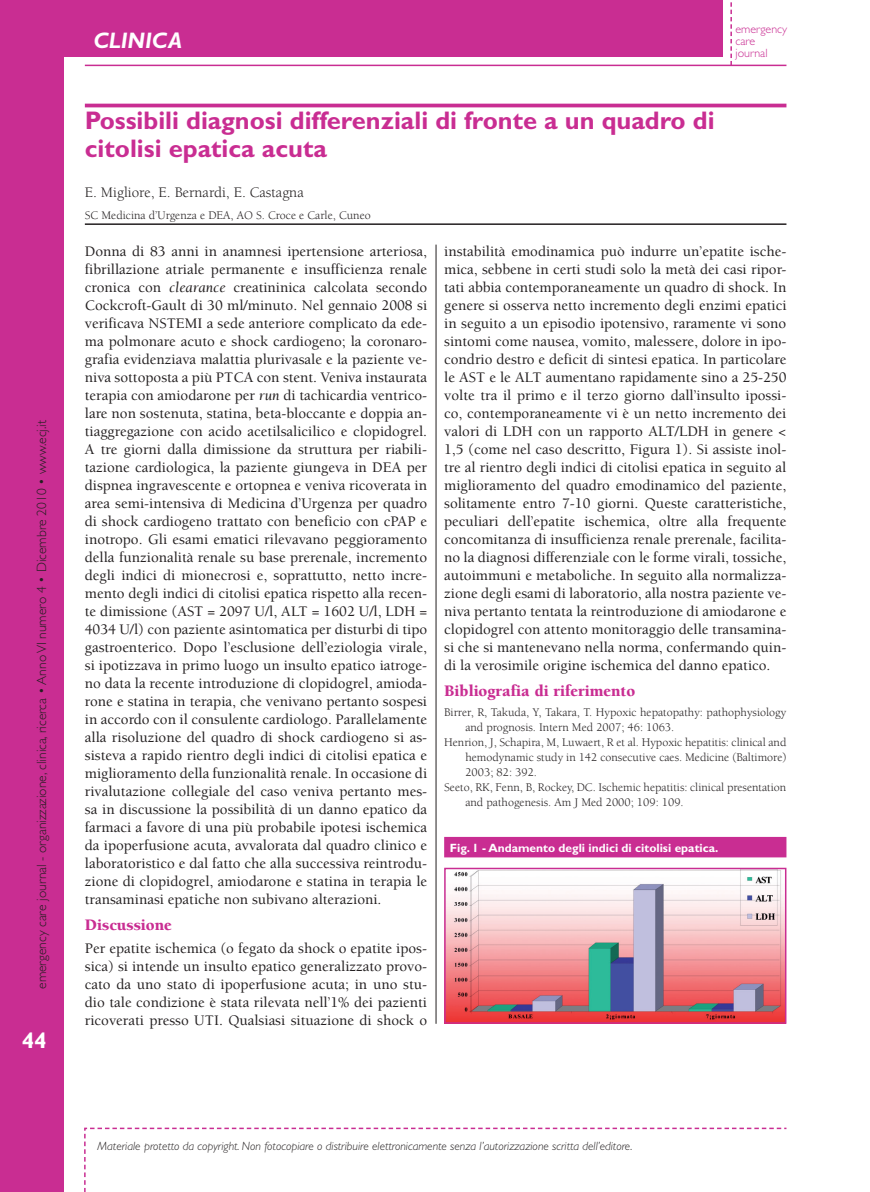
<style>
.page{position:relative;width:870px;height:1192px;background:#fff}
.page>*{position:absolute;margin:0;border:0;box-sizing:border-box;transform-origin:0 0}
.t1{font:700 25.5px/28.5px "Gill Sans";color:#c92d92}
.t2{font:italic 700 22.5px "Gill Sans";color:#fff}
.t3{font:700 22.5px "Gill Sans";color:#fff}
.t4{font:900 16.5px "Berkeley";color:#c92d92}
.t5{font:500 15px/18px "Berkeley";color:#231f20;text-align:justify}
.t6{font:15px "Berkeley";color:#231f20}
.t7{font:300 13.5px "Gill Sans";color:#231f20}
.t8{font:12px "Berkeley";color:#231f20}
.t9{font:italic 300 12px "Gill Sans";color:#231f20}
.t10{font:700 12px "Gill Sans";color:#fff}
.t11{font:300 12px/12px "Gill Sans";color:#c92d92}
.s1{font-weight:400;font-style:italic}
</style>
<div class="page">
<div style="left:0;top:0;width:723px;height:57px;background:#c92d92"></div>
<div style="left:0;top:0;width:64px;height:1192px;background:#c92d92"></div>
<hr style="left:85px;top:65px;width:701px;height:1px;background:#c92d92">
<svg style="left:730px;top:2px;width:2px;height:63px"></svg>
<svg style="left:84px;top:1127px;width:703px;height:65px"></svg>
<hr style="left:436px;top:245px;width:1px;height:779px;background:#231f20">
<div style="left:445px;top:838px;width:341px;height:19px;background:#c92d92"></div>
<div style="left:444px;top:837px;width:342px;height:20px;border:2px solid #c92d92"></div>
<img style="left:447px;top:871px;width:336px;height:150px">
<div style="left:444px;top:868px;width:342px;height:156px;border:2px solid #c92d92"></div>
<hr style="left:85px;top:104px;width:701px;height:3px;background:#c92d92">
<hr style="left:85px;top:223px;width:701px;height:2px;background:#231f20">
<p class="t7" style="left:34px;top:989px;width:570px;rotate:-90deg">emergency care journal - organizzazione, clinica, ricerca • Anno VI numero 4 • Dicembre 2010 • www.ecj.it</p>
<h2 class="t3" style="left:22px;top:1027px;width:26px">44</h2>
<h2 class="t2" style="left:93px;top:28px;width:90px">CLINICA</h2>
<p class="t11" style="left:735px;top:23px;width:53px">emergency care journal</p>
<h1 class="t1" style="left:85px;top:106px;width:631px">Possibili diagnosi differenziali di fronte a un quadro di citolisi epatica acuta</h1>
<p class="t6" style="left:85px;top:185px;width:220px">E. Migliore, E. Bernardi, E. Castagna</p>
<p class="t8" style="left:85px;top:209px;width:287px">SC Medicina d’Urgenza e DEA, AO S. Croce e Carle, Cuneo</p>
<p class="t5" style="left:85px;top:242px;width:344px">Donna di 83 anni in anamnesi ipertensione arteriosa, fibrillazione atriale permanente e insufficienza renale cronica con <span class="s1">clearance</span> creatininica calcolata secondo Cockcroft-Gault di 30 ml/minuto. Nel gennaio 2008 si verificava NSTEMI a sede anteriore complicato da ede&shy;ma polmonare acuto e shock cardiogeno; la coronaro&shy;grafia evidenziava malattia plurivasale e la paziente ve&shy;niva sottoposta a più PTCA con stent. Veniva instaurata terapia con amiodarone per <span class="s1">run</span> di tachicardia ventrico&shy;lare non sostenuta, statina, beta-bloccante e doppia an&shy;tiaggregazione con acido acetilsalicilico e clopidogrel.<br>A tre giorni dalla dimissione da struttura per riabili&shy;tazione cardiologica, la paziente giungeva in DEA per dispnea ingravescente e ortopnea e veniva ricoverata in area semi-intensiva di Medicina d’Urgenza per quadro di shock cardiogeno trattato con beneficio con cPAP e inotropo. Gli esami ematici rilevavano peggioramento della funzionalità renale su base prerenale, incremento degli indici di mionecrosi e, soprattutto, netto incre&shy;mento degli indici di citolisi epatica rispetto alla recen&shy;te dimissione (AST = 2097 U/l, ALT = 1602 U/l, LDH = 4034 U/l) con paziente asintomatica per disturbi di tipo gastroenterico. Dopo l’esclusione dell’eziologia virale, si ipotizzava in primo luogo un insulto epatico iatroge&shy;no data la recente introduzione di clopidogrel, amioda&shy;rone e statina in terapia, che venivano pertanto sospesi in accordo con il consulente cardiologo. Parallelamente alla risoluzione del quadro di shock cardiogeno si as&shy;sisteva a rapido rientro degli indici di citolisi epatica e miglioramento della funzionalità renale. In occasione di rivalutazione collegiale del caso veniva pertanto mes&shy;sa in discussione la possibilità di un danno epatico da farmaci a favore di una più probabile ipotesi ischemica da ipoperfusione acuta, avvalorata dal quadro clinico e laboratoristico e dal fatto che alla successiva reintrodu&shy;zione di clopidogrel, amiodarone e statina in terapia le transaminasi epatiche non subivano alterazioni.</p>
<p class="t4" style="left:85px;top:916px;width:88px">Discussione</p>
<p class="t5" style="left:85px;top:939px;width:344px">Per epatite ischemica (o fegato da shock o epatite ipos&shy;sica) si intende un insulto epatico generalizzato provo&shy;cato da uno stato di ipoperfusione acuta; in uno stu&shy;dio tale condizione è stata rilevata nell’1% dei pazienti ricoverati presso UTI. Qualsiasi situazione di shock o</p>
<p class="t5" style="left:444px;top:242px;width:344px">instabilità emodinamica può indurre un’epatite ische&shy;mica, sebbene in certi studi solo la metà dei casi ripor&shy;tati abbia contemporaneamente un quadro di shock. In genere si osserva netto incremento degli enzimi epatici in seguito a un episodio ipotensivo, raramente vi sono sintomi come nausea, vomito, malessere, dolore in ipo&shy;condrio destro e deficit di sintesi epatica. In particolare le AST e le ALT aumentano rapidamente sino a 25-250 volte tra il primo e il terzo giorno dall’insulto ipossi&shy;co, contemporaneamente vi è un netto incremento dei valori di LDH con un rapporto ALT/LDH in genere &lt; 1,5 (come nel caso descritto, Figura 1). Si assiste inol&shy;tre al rientro degli indici di citolisi epatica in seguito al miglioramento del quadro emodinamico del paziente, solitamente entro 7-10 giorni. Queste caratteristiche, peculiari dell’epatite ischemica, oltre alla frequente concomitanza di insufficienza renale prerenale, facilita&shy;no la diagnosi differenziale con le forme virali, tossiche, autoimmuni e metaboliche. In seguito alla normalizza&shy;zione degli esami di laboratorio, alla nostra paziente ve&shy;niva pertanto tentata la reintroduzione di amiodarone e clopidogrel con attento monitoraggio delle transamina&shy;si che si mantenevano nella norma, confermando quin&shy;di la verosimile origine ischemica del danno epatico.</p>
<p class="t4" style="left:444px;top:682px;width:193px">Bibliografia di riferimento</p>
<p class="t8" style="left:444px;top:705px;width:344px">Birrer, R, Takuda, Y, Takara, T. Hypoxic hepatopathy: pathophysiology</p>
<p class="t8" style="left:465px;top:720px;width:210px">and prognosis. Intern Med 2007; 46: 1063.</p>
<p class="t8" style="left:444px;top:735px;width:344px">Henrion, J, Schapira, M, Luwaert, R et al. Hypoxic hepatitis: clinical and</p>
<p class="t8" style="left:465px;top:750px;width:323px">hemodynamic study in 142 consecutive caes. Medicine (Baltimore)</p>
<p class="t8" style="left:465px;top:765px;width:73px">2003; 82: 392.</p>
<p class="t8" style="left:444px;top:780px;width:344px">Seeto, RK, Fenn, B, Rockey, DC. Ischemic hepatitis: clinical presentation</p>
<p class="t8" style="left:465px;top:795px;width:220px">and pathogenesis. Am J Med 2000; 109: 109.</p>
<p class="t10" style="left:450px;top:841px;width:270px">Fig. 1 - Andamento degli indici di citolisi epatica.</p>
<p class="t9" style="left:98px;top:1139px;width:536px">Materiale protetto da copyright. Non fotocopiare o distribuire elettronicamente senza l’autorizzazione scritta dell’editore.</p>
</div>
